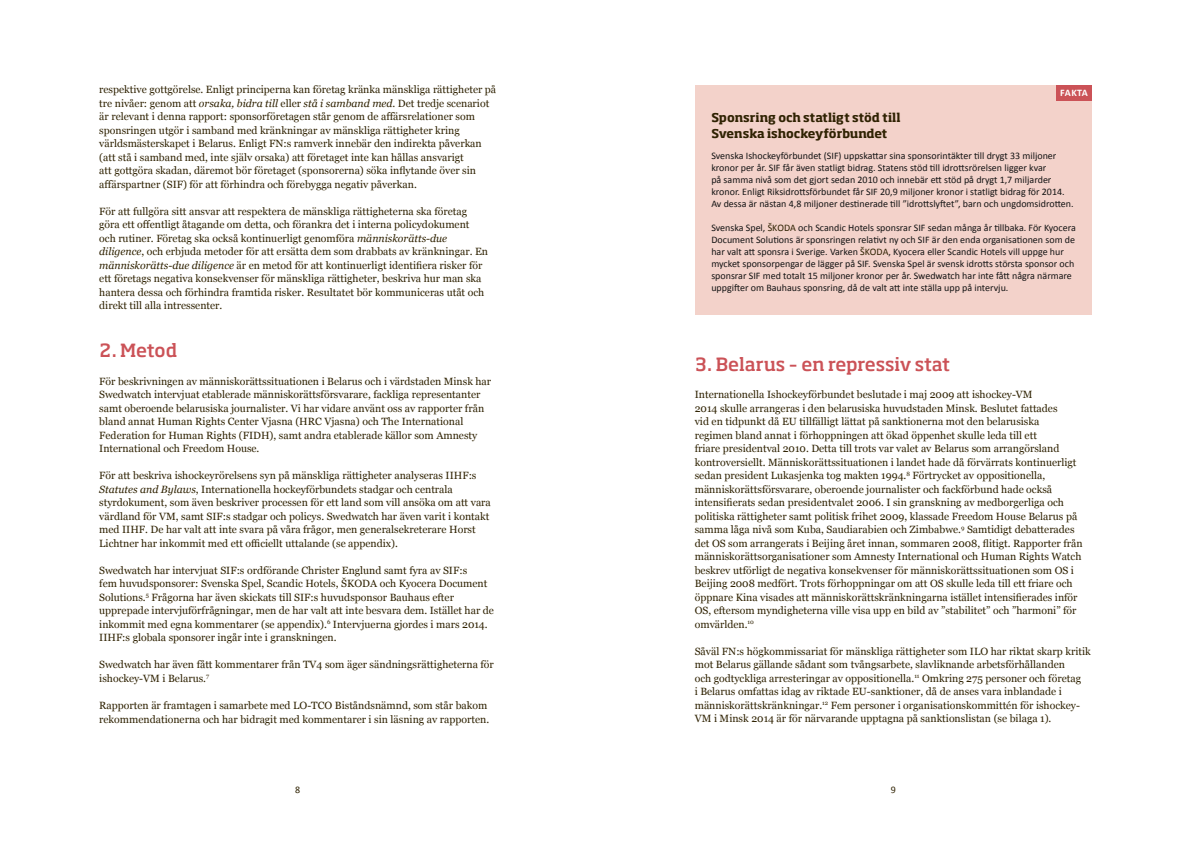
<style>
.page{position:relative;width:1191px;height:842px;background:#fff}
.page>*{position:absolute;margin:0;border:0;box-sizing:border-box;transform-origin:0 0}
.t1{font:500 18px "Soho Std";letter-spacing:-.01em;color:#cb5257}
.t2{font:700 12px/16px "Soho Std";color:#2f2202}
.t3{font:10.5px/13.5px "Georgia";color:#2f2202}
.t4{font:10px/12px "Calibri";color:#131313}
.t5{font:700 10px "Calibri";letter-spacing:.02em;color:#fff}
.t6{font:10px "Calibri";color:#2f2202}
.s1{font-style:italic}
.s2{color:#2f2202}
</style>
<div class="page">
<div style="left:694px;top:85px;width:397px;height:230px;background:#f3d2ca"></div>
<div style="left:1056px;top:85px;width:35px;height:16px;background:#cb5257"></div>
<p class="t3" style="left:99px;top:83px;width:398px">respektive gottgörelse. Enligt principerna kan företag kränka mänskliga rättigheter på tre nivåer: genom att <span class="s1">orsaka, bidra till</span> eller <span class="s1">stå i samband med</span>. Det tredje scenariot är relevant i denna rapport: sponsorföretagen står genom de affärsrelationer som sponsringen utgör i samband med kränkningar av mänskliga rättigheter kring världsmästerskapet i Belarus. Enligt FN:s ramverk innebär den indirekta påverkan (att stå i samband med, inte själv orsaka) att företaget inte kan hållas ansvarigt<br>att gottgöra skadan, däremot bör företaget (sponsorerna) söka inflytande över sin affärspartner (SIF) för att förhindra och förebygga negativ påverkan.</p>
<p class="t3" style="left:99px;top:204px;width:390px">För att fullgöra sitt ansvar att respektera de mänskliga rättigheterna ska företag göra ett offentligt åtagande om detta, och förankra det i interna policydokument och rutiner. Företag ska också kontinuerligt genomföra <span class="s1">människorätts-due diligence</span>, och erbjuda metoder för att ersätta dem som drabbats av kränkningar. En <span class="s1">människorätts-due diligence</span> är en metod för att kontinuerligt identifiera risker för ett företags negativa konsekvenser för mänskliga rättigheter, beskriva hur man ska hantera dessa och förhindra framtida risker. Resultatet bör kommuniceras utåt och direkt till alla intressenter.</p>
<h1 class="t1" style="left:99px;top:342px;width:79px">2. Metod</h1>
<p class="t3" style="left:99px;top:374px;width:393px">För beskrivningen av människorättssituationen i Belarus och i värdstaden Minsk har Swedwatch intervjuat etablerade människorättsförsvarare, fackliga representanter samt oberoende belarusiska journalister. Vi har vidare använt oss av rapporter från bland annat Human Rights Center Vjasna (HRC Vjasna) och The International Federation for Human Rights (FIDH), samt andra etablerade källor som Amnesty International och Freedom House.</p>
<p class="t3" style="left:99px;top:469px;width:393px">För att beskriva ishockeyrörelsens syn på mänskliga rättigheter analyseras IIHF:s <span class="s1">Statutes and Bylaws</span>, Internationella hockeyförbundets stadgar och centrala styrdokument, som även beskriver processen för ett land som vill ansöka om att vara värdland för VM, samt SIF:s stadgar och policys. Swedwatch har även varit i kontakt med IIHF. De har valt att inte svara på våra frågor, men generalsekreterare Horst Lichtner har inkommit med ett officiellt uttalande (se appendix).</p>
<p class="t3" style="left:99px;top:563px;width:396px">Swedwatch har intervjuat SIF:s ordförande Christer Englund samt fyra av SIF:s<br>fem huvudsponsorer: Svenska Spel, Scandic Hotels, ŠKODA och Kyocera Document Solutions.<sup>5</sup> Frågorna har även skickats till SIF:s huvudsponsor Bauhaus efter upprepade intervjuförfrågningar, men de har valt att inte besvara dem. Istället har de inkommit med egna kommentarer (se appendix).<sup>6</sup> Intervjuerna gjordes i mars 2014.<br>IIHF:s globala sponsorer ingår inte i granskningen.</p>
<p class="t3" style="left:99px;top:658px;width:396px">Swedwatch har även fått kommentarer från TV4 som äger sändningsrättigheterna för ishockey-VM i Belarus.<sup>7</sup></p>
<p class="t3" style="left:99px;top:698px;width:391px;line-height:14.4px">Rapporten är framtagen i samarbete med LO-TCO Biståndsnämnd, som står bakom rekommendationerna och har bidragit med kommentarer i sin läsning av rapporten.</p>
<p class="t5" style="left:1060px;top:86px;width:29px">FAKTA</p>
<p class="t2" style="left:711px;top:111px;width:191px">Sponsring och statligt stöd till<br>Svenska ishockeyförbundet</p>
<p class="t4" style="left:711px;top:150px;width:364px">Svenska Ishockeyförbundet (SIF) uppskattar sina sponsorintäkter till drygt 33 miljoner kronor per år. SIF får även statligt bidrag. Statens stöd till idrottsrörelsen ligger kvar<br>på samma nivå som det gjort sedan 2010 och innebär ett stöd på drygt 1,7 miljarder kronor. Enligt Riksidrottsförbundet får SIF 20,9 miljoner kronor i statligt bidrag för 2014.<br>Av dessa är nästan 4,8 miljoner destinerade till ”idrottslyftet”, barn och ungdomsidrotten.</p>
<p class="t4" style="left:711px;top:222px;width:366px">Svenska Spel, <span class="s2">ŠKODA</span> och Scandic Hotels sponsrar SIF sedan många år tillbaka. För Kyocera Document Solutions är sponsringen relativt ny och SIF är den enda organisationen som de har valt att sponsra i Sverige. Varken <span class="s2">ŠKODA</span>, Kyocera eller Scandic Hotels vill uppge hur mycket sponsorpengar de lägger på SIF. Svenska Spel är svensk idrotts största sponsor och sponsrar SIF med totalt 15 miljoner kronor per år. Swedwatch har inte fått några närmare uppgifter om Bauhaus sponsring, då de valt att inte ställa upp på intervju.</p>
<h1 class="t1" style="left:694px;top:355px;width:257px">3. Belarus – en repressiv stat</h1>
<p class="t3" style="left:694px;top:388px;width:389px">Internationella Ishockeyförbundet beslutade i maj 2009 att ishockey-VM<br>2014 skulle arrangeras i den belarusiska huvudstaden Minsk. Beslutet fattades<br>vid en tidpunkt då EU tillfälligt lättat på sanktionerna mot den belarusiska<br>regimen bland annat i förhoppningen att ökad öppenhet skulle leda till ett<br>friare presidentval 2010. Detta till trots var valet av Belarus som arrangörsland kontroversiellt. Människorättssituationen i landet hade då förvärrats kontinuerligt sedan president Lukasjenka tog makten 1994.<sup>8</sup> Förtrycket av oppositionella, människorättsförsvarare, oberoende journalister och fackförbund hade också intensifierats sedan presidentvalet 2006. I sin granskning av medborgerliga och politiska rättigheter samt politisk frihet 2009, klassade Freedom House Belarus på samma låga nivå som Kuba, Saudiarabien och Zimbabwe.<sup>9</sup> Samtidigt debatterades det OS som arrangerats i Beijing året innan, sommaren 2008, flitigt. Rapporter från människorättsorganisationer som Amnesty International och Human Rights Watch beskrev utförligt de negativa konsekvenser för människorättssituationen som OS i Beijing 2008 medfört. Trots förhoppningar om att OS skulle leda till ett friare och öppnare Kina visades att människorättskränkningarna istället intensifierades inför OS, eftersom myndigheterna ville visa upp en bild av ”stabilitet” och ”harmoni” för omvärlden.<sup>10</sup></p>
<p class="t3" style="left:694px;top:644px;width:397px">Såväl FN:s högkommissariat för mänskliga rättigheter som ILO har riktat skarp kritik mot Belarus gällande sådant som tvångsarbete, slavliknande arbetsförhållanden<br>och godtyckliga arresteringar av oppositionella.<sup>11</sup> Omkring 275 personer och företag<br>i Belarus omfattas idag av riktade EU-sanktioner, då de anses vara inblandade i människorättskränkningar.<sup>12</sup> Fem personer i organisationskommittén för ishockey-VM i Minsk 2014 är för närvarande upptagna på sanktionslistan (se bilaga 1).</p>
<p class="t6" style="left:295px;top:783px;width:7px">8</p>
<p class="t6" style="left:890px;top:783px;width:7px">9</p>
</div>
